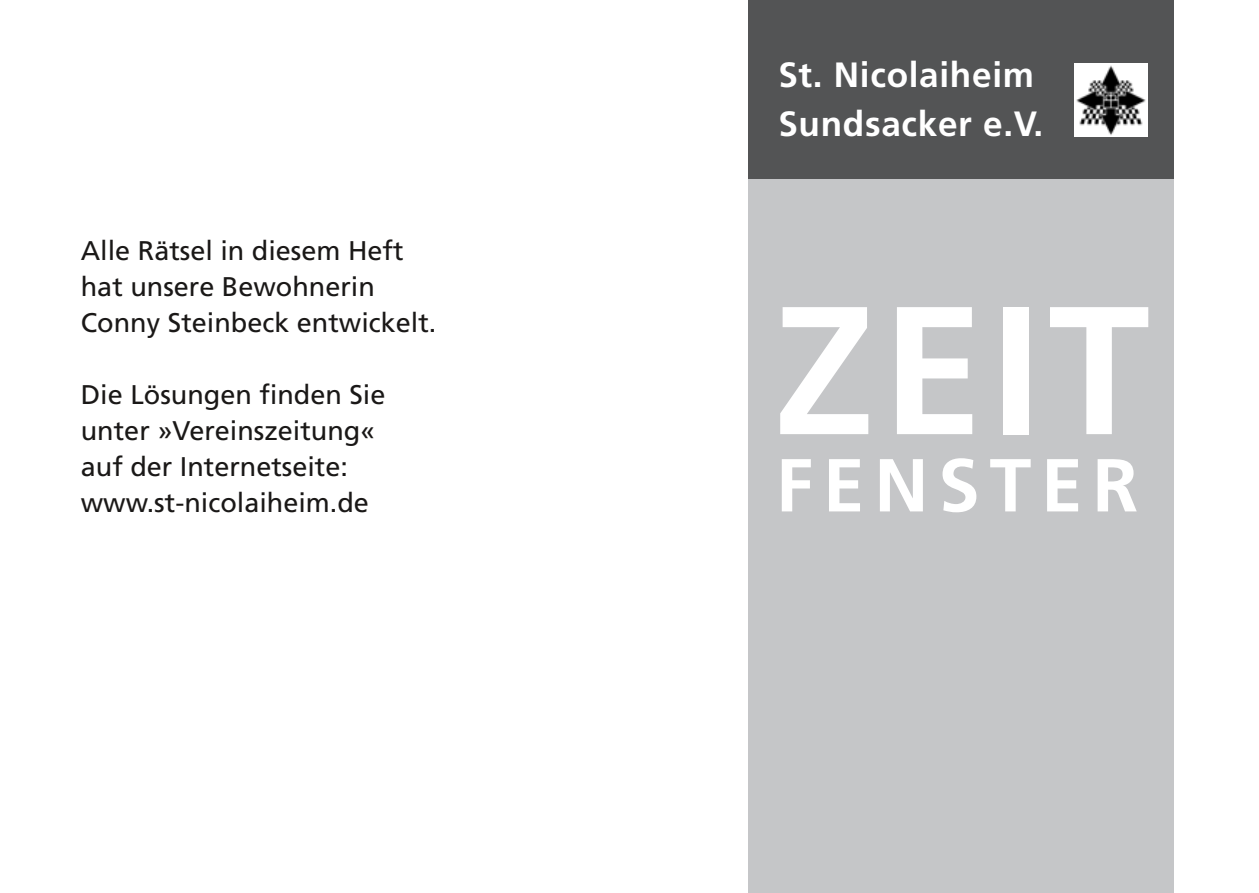
<style>
.page{position:relative;width:1259px;height:893px;background:#fff}
.page>*{position:absolute;margin:0;border:0;box-sizing:border-box;transform-origin:0 0}
.t1{font:700 182.1px "Frutiger LT";color:#fff}
.t2{font:700 75px "Frutiger LT";letter-spacing:.13em;color:#fff}
.t3{font:700 35.1px/48.6px "Frutiger LT";letter-spacing:.02em;color:#fff}
.t4{font:27px/36px "Frutiger";color:#1a1817}
</style>
<div class="page">
<div style="left:748px;top:176px;width:426px;height:717px;background:#c5c6c8"></div>
<div style="left:748px;top:0;width:426px;height:178px;background:#535455"></div>
<img style="left:1074px;top:63px;width:73px;height:73px">
<p class="t4" style="left:81px;top:232px;width:357px">Alle Rätsel in diesem Heft hat unsere Bewohnerin<br>Conny Steinbeck entwickelt.</p>
<p class="t4" style="left:81px;top:376px;width:306px">Die Lösungen finden Sie unter »Vereinszeitung« auf der Internetseite: www.st-nicolaiheim.de</p>
<p class="t3" style="left:778px;top:51px;width:266px">St. Nicolaiheim<br>Sundsacker e.V.</p>
<h1 class="t1" style="left:773px;top:264px;width:377px">ZEIT</h1>
<h2 class="t2" style="left:775px;top:441px;width:364px">FENSTER</h2>
</div>
